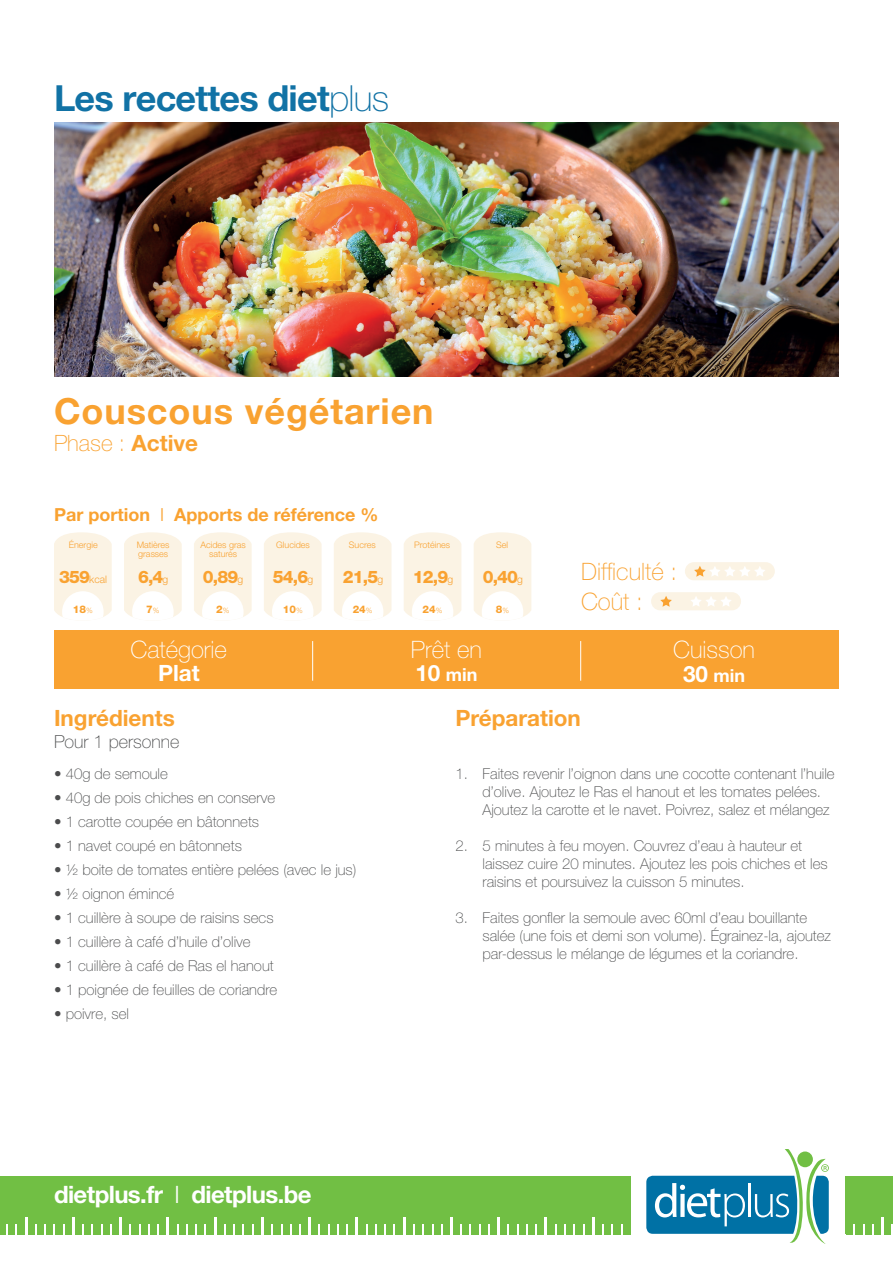
<style>
.page{position:relative;width:893px;height:1263px;background:#fff}
.page>*{position:absolute;margin:0;border:0;box-sizing:border-box;transform-origin:0 0}
.t1{font:700 36px "Helvetica Neue LT Pro";letter-spacing:-.02em;color:#1172a5}
.t2{font:700 36px "Helvetica Neue LT Std";letter-spacing:.025em;color:#f9a231}
.t3{font:700 24px "Helvetica Neue LT Pro";letter-spacing:-.025em;color:#fff}
.t4{font:100 24px "Helvetica Neue LT Std";color:#fff}
.t5{font:100 24px/30px "Helvetica Neue LT Std";color:#f9a231}
.t6{font:700 22.5px "Helvetica Neue LT Std";color:#f9a231}
.t7{font:100 22.5px "Helvetica Neue LT Std";color:#f9a231}
.t8{font:700 22.5px "Helvetica Neue LT Std";color:#fff}
.t9{font:700 18px "Helvetica Neue LT Std";color:#f9a231}
.t10{font:100 18px "Helvetica Neue LT Std";color:#4b4c4d}
.t11{font:700 18px "Helvetica Neue LT Std";color:#fff}
.t12{font:800 17.25px "Helvetica Neue LT Std";letter-spacing:-.05em;color:#f9a231}
.t13{font:100 15px/18px "Helvetica Neue LT Std";color:#4b4c4d}
.t14{font:800 10.5px "Helvetica Neue LT Std";color:#f9a231}
.t15{font:300 10.35px "Helvetica Neue LT Std";color:#f9a231}
.t16{font:300 9px/9px "Helvetica Neue LT Std";color:#f9a231}
.s1{font-weight:100}
.s2{font-weight:700}
.s3{font-weight:300}
.s4{font-weight:800;font-size:17.25px}
.s5{font-weight:300;font-size:7.5px}
.s6{font-weight:300;font-size:10.35px}
.s7{font-size:22.5px}
</style>
<div class="page">
<img style="left:54px;top:123px;width:785px;height:253px">
<svg style="left:646px;top:1149px;width:183px;height:94px"></svg>
<div style="left:0;top:1176px;width:631px;height:58px;background:#71bf44"></div>
<div style="left:845px;top:1176px;width:48px;height:58px;background:#71bf44"></div>
<svg style="left:120px;top:1217px;width:2px;height:17px"></svg>
<svg style="left:167px;top:1217px;width:2px;height:17px"></svg>
<svg style="left:148px;top:1225px;width:2px;height:9px"></svg>
<svg style="left:214px;top:1217px;width:2px;height:17px"></svg>
<svg style="left:261px;top:1217px;width:2px;height:17px"></svg>
<svg style="left:309px;top:1217px;width:2px;height:17px"></svg>
<svg style="left:299px;top:1225px;width:2px;height:9px"></svg>
<svg style="left:356px;top:1217px;width:2px;height:17px"></svg>
<svg style="left:403px;top:1217px;width:2px;height:17px"></svg>
<hr style="left:450px;top:1217px;width:3px;height:17px;background:#fff">
<svg style="left:413px;top:1225px;width:2px;height:9px"></svg>
<svg style="left:498px;top:1217px;width:2px;height:17px"></svg>
<svg style="left:545px;top:1217px;width:2px;height:17px"></svg>
<svg style="left:526px;top:1225px;width:2px;height:9px"></svg>
<svg style="left:592px;top:1217px;width:2px;height:17px"></svg>
<svg style="left:564px;top:1225px;width:2px;height:9px"></svg>
<svg style="left:25px;top:1217px;width:2px;height:17px"></svg>
<svg style="left:44px;top:1225px;width:2px;height:9px"></svg>
<svg style="left:6px;top:1225px;width:2px;height:9px"></svg>
<svg style="left:72px;top:1217px;width:2px;height:17px"></svg>
<svg style="left:881px;top:1217px;width:2px;height:17px"></svg>
<div style="left:54px;top:631px;width:785px;height:58px;background:#f9a231"></div>
<hr style="left:312px;top:641px;width:1px;height:40px;background:#fff">
<hr style="left:580px;top:641px;width:1px;height:40px;background:#fff">
<div style="left:685px;top:562px;width:90px;height:18px;background:#fbf3e4;border-radius:9px"></div>
<svg style="left:694px;top:566px;width:71px;height:11px"></svg>
<div style="left:651px;top:592px;width:90px;height:18px;background:#fbf3e4;border-radius:9px"></div>
<svg style="left:660px;top:596px;width:12px;height:11px"></svg>
<svg style="left:691px;top:596px;width:40px;height:10px"></svg>
<svg style="left:54px;top:532px;width:58px;height:85px"></svg>
<svg style="left:124px;top:532px;width:58px;height:85px"></svg>
<svg style="left:194px;top:532px;width:58px;height:85px"></svg>
<svg style="left:264px;top:532px;width:58px;height:85px"></svg>
<svg style="left:334px;top:532px;width:57px;height:85px"></svg>
<svg style="left:404px;top:532px;width:57px;height:85px"></svg>
<svg style="left:474px;top:532px;width:57px;height:85px"></svg>
<h1 class="t1" style="left:54px;top:76px;width:336px">Les recettes diet<span class="s1">plus</span></h1>
<h1 class="t2" style="left:54px;top:389px;width:381px">Couscous végétarien</h1>
<h3 class="t7" style="left:54px;top:430px;width:146px">Phase : <span class="s2">Active</span></h3>
<p class="t9" style="left:54px;top:503px;width:326px">Par portion <span class="s3">I</span> Apports de référence %</p>
<p class="t16" style="left:69px;top:540px;width:31px">Énergie</p>
<p class="t16" style="left:137px;top:540px;width:34px">Matières grasses</p>
<p class="t16" style="left:200px;top:540px;width:47px;text-align:center">Acides gras saturés</p>
<p class="t16" style="left:276px;top:540px;width:35px">Glucides</p>
<p class="t16" style="left:349px;top:540px;width:28px">Sucres</p>
<p class="t16" style="left:414px;top:540px;width:38px">Protéines</p>
<p class="t16" style="left:496px;top:540px;width:14px">Sel</p>
<p class="t15" style="left:59px;top:573px;width:49px"><span class="s4">359</span>kcal</p>
<p class="t14" style="left:73px;top:603px;width:21px">18<span class="s5">%</span></p>
<p class="t12" style="left:138px;top:566px;width:32px">6,4<span class="s6">g</span></p>
<p class="t14" style="left:146px;top:603px;width:15px">7<span class="s5">%</span></p>
<p class="t12" style="left:203px;top:566px;width:42px">0,89<span class="s6">g</span></p>
<p class="t14" style="left:216px;top:603px;width:15px">2<span class="s5">%</span></p>
<p class="t12" style="left:273px;top:566px;width:42px">54,6<span class="s6">g</span></p>
<p class="t14" style="left:283px;top:603px;width:21px">10<span class="s5">%</span></p>
<p class="t12" style="left:343px;top:566px;width:42px">21,5<span class="s6">g</span></p>
<p class="t14" style="left:353px;top:603px;width:21px">24<span class="s5">%</span></p>
<p class="t12" style="left:413px;top:566px;width:42px">12,9<span class="s6">g</span></p>
<p class="t14" style="left:423px;top:603px;width:21px">24<span class="s5">%</span></p>
<p class="t12" style="left:483px;top:566px;width:42px">0,40<span class="s6">g</span></p>
<p class="t14" style="left:496px;top:603px;width:15px">8<span class="s5">%</span></p>
<h2 class="t5" style="left:581px;top:557px;width:98px">Difficulté :<br>Coût :</h2>
<h2 class="t4" style="left:131px;top:636px;width:98px">Catégorie</h2>
<h3 class="t8" style="left:158px;top:659px;width:43px">Plat</h3>
<h2 class="t4" style="left:411px;top:636px;width:73px">Prêt en</h2>
<p class="t11" style="left:415px;top:663px;width:64px"><span class="s7">10</span> min</p>
<h2 class="t4" style="left:673px;top:636px;width:83px">Cuisson</h2>
<p class="t11" style="left:683px;top:664px;width:64px"><span class="s7">30</span> min</p>
<h3 class="t6" style="left:54px;top:704px;width:122px">Ingrédients</h3>
<p class="t10" style="left:54px;top:731px;width:127px">Pour 1 personne</p>
<p class="t13" style="left:54px;top:764px;width:115px">• 40g de semoule</p>
<p class="t13" style="left:54px;top:788px;width:223px">• 40g de pois chiches en conserve</p>
<p class="t13" style="left:54px;top:812px;width:207px">• 1 carotte coupée en bâtonnets</p>
<p class="t13" style="left:54px;top:836px;width:189px">• 1 navet coupé en bâtonnets</p>
<p class="t13" style="left:54px;top:860px;width:304px">• ½ boite de tomates entière pelées (avec le jus)</p>
<p class="t13" style="left:54px;top:884px;width:122px">• ½ oignon émincé</p>
<p class="t13" style="left:54px;top:908px;width:221px">• 1 cuillère à soupe de raisins secs</p>
<p class="t13" style="left:54px;top:932px;width:198px">• 1 cuillère à café d’huile d’olive</p>
<p class="t13" style="left:54px;top:956px;width:221px">• 1 cuillère à café de Ras el hanout</p>
<p class="t13" style="left:54px;top:980px;width:225px">• 1 poignée de feuilles de coriandre</p>
<p class="t13" style="left:54px;top:1004px;width:77px">• poivre, sel</p>
<h3 class="t6" style="left:455px;top:704px;width:127px">Préparation</h3>
<p class="t13" style="left:482px;top:764px;width:354px;text-indent:-27px">1. Faites revenir l’oignon dans une cocotte contenant l’huile d’olive. Ajoutez le Ras el hanout et les tomates pelées.<br>Ajoutez la carotte et le navet. Poivrez, salez et mélangez</p>
<p class="t13" style="left:482px;top:836px;width:347px;text-indent:-27px">2. 5 minutes à feu moyen. Couvrez d’eau à hauteur et laissez cuire 20 minutes. Ajoutez les pois chiches et les raisins et poursuivez la cuisson 5 minutes.</p>
<p class="t13" style="left:482px;top:908px;width:350px;text-indent:-27px">3. Faites gonfler la semoule avec 60ml d’eau bouillante salée (une fois et demi son volume). Égrainez-la, ajoutez par-dessus le mélange de légumes et la coriandre.</p>
<h2 class="t3" style="left:54px;top:1180px;width:259px">dietplus.fr <span class="s3">I</span> dietplus.be</h2>
</div>
